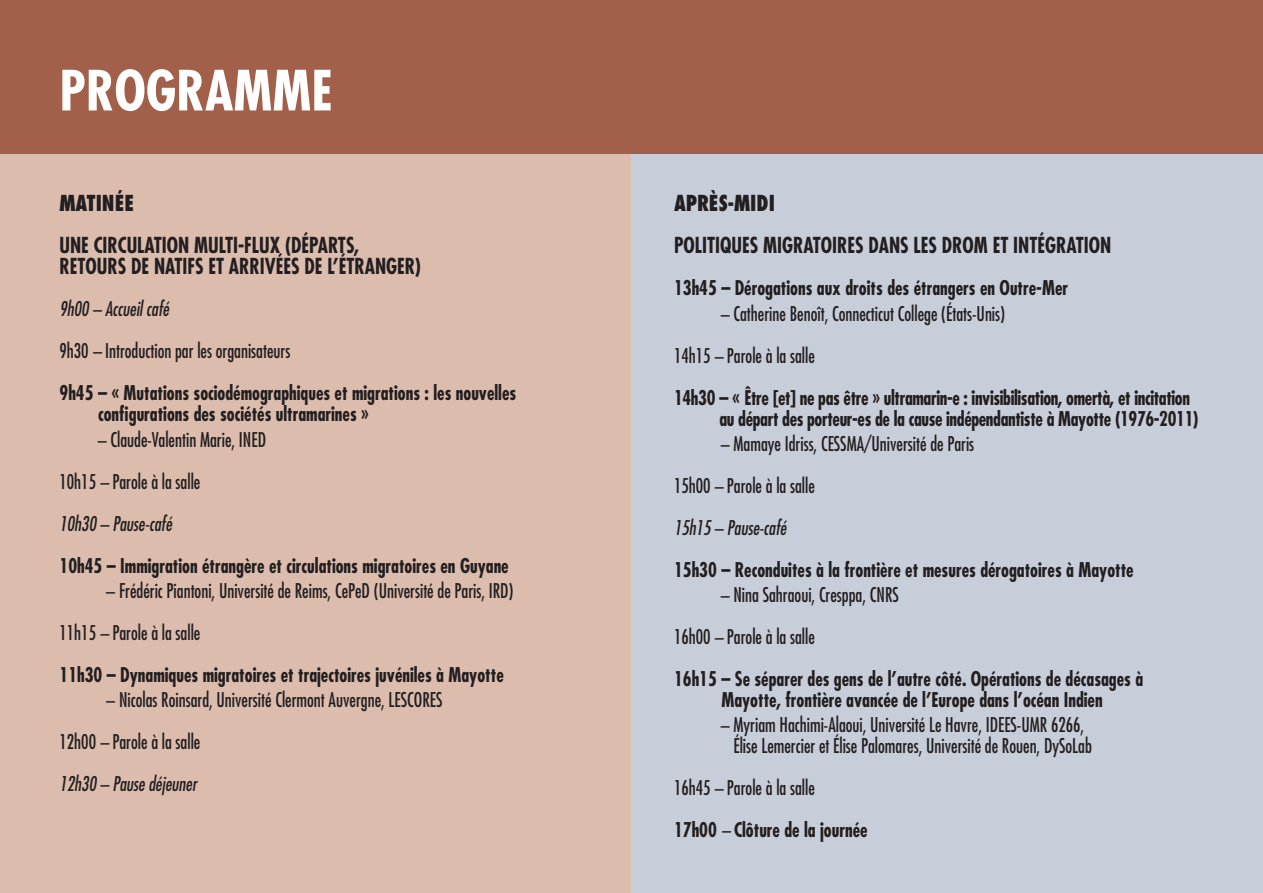
<style>
.page{position:relative;width:1263px;height:893px;background:#fff}
.page>*{position:absolute;margin:0;border:0;box-sizing:border-box;transform-origin:0 0}
.t1{font:700 condensed 54px "Futura Std";color:#fff}
.courant_JE{font:700 condensed 21.45px/21px "Futura Std";color:#231f20;scale:.91 1}
.courant_JE-2{font:800 condensed 21.45px "Futura Std";color:#231f20;scale:.91 1}
.courant_JE-3{font:condensed 19.8px/21px "Futura Std";color:#231f20;scale:.91 1}
.courant_JE-4{font:700 condensed 19.8px/21px "Futura Std";color:#231f20;scale:.91 1}
.courant_JE-5{font:700 condensed 19.8px/21px "Futura Std";letter-spacing:-.02em;color:#231f20;scale:.91 1}
.courant_JE-6{font:italic condensed 19.8px "Futura Std";color:#231f20;scale:.91 1}
.s1{font-style:italic}
.s2{font-weight:400;font-style:italic}
</style>
<div class="page">
<div style="left:0;top:0;width:631px;height:893px;background:#dbbcad"></div>
<div style="left:631px;top:131px;width:632px;height:762px;background:#c8cdda"></div>
<div style="left:0;top:0;width:1263px;height:153px;background:#a25f49"></div>
<p class="t1" style="left:60px;top:57px;width:275px">PROGRAMME</p>
<p class="courant_JE-2" style="left:60px;top:190px;width:84px">MATINÉE</p>
<p class="courant_JE" style="left:60px;top:235px;width:399px">UNE CIRCULATION MULTI-FLUX (DÉPARTS,<br>RETOURS DE NATIFS ET ARRIVÉES DE L’ÉTRANGER)</p>
<p class="courant_JE-6" style="left:60px;top:297px;width:122px">9h00 – Accueil café</p>
<p class="courant_JE-3" style="left:60px;top:340px;width:255px">9h30 <span class="s1">–</span> Introduction par les organisateurs</p>
<p class="courant_JE-4" style="left:98px;top:383px;width:461px;text-indent:-39px">9h45 – « Mutations sociodémographiques et migrations : les nouvelles configurations des sociétés ultramarines »</p>
<p class="courant_JE-3" style="left:98px;top:429px;width:186px">– Claude-Valentin Marie, INED</p>
<p class="courant_JE-3" style="left:60px;top:471px;width:156px">10h15 <span class="s1">–</span> Parole à la salle</p>
<p class="courant_JE-6" style="left:60px;top:511px;width:125px">10h30 – Pause-café</p>
<p class="courant_JE-4" style="left:60px;top:555px;width:495px">10h45 – Immigration étrangère et circulations migratoires en Guyane</p>
<p class="courant_JE-3" style="left:106px;top:580px;width:449px">– Frédéric Piantoni, Université de Reims, CePeD (Université de Paris, IRD)</p>
<p class="courant_JE-3" style="left:60px;top:622px;width:156px">11h15 <span class="s1">–</span> Parole à la salle</p>
<p class="courant_JE-4" style="left:60px;top:664px;width:490px">11h30 – Dynamiques migratoires et trajectoires juvéniles à Mayotte</p>
<p class="courant_JE-3" style="left:106px;top:689px;width:371px">– Nicolas Roinsard, Université Clermont Auvergne, LESCORES</p>
<p class="courant_JE-3" style="left:60px;top:731px;width:156px">12h00 <span class="s1">–</span> Parole à la salle</p>
<p class="courant_JE-6" style="left:60px;top:772px;width:152px">12h30 – Pause déjeuner</p>
<p class="courant_JE-2" style="left:674px;top:190px;width:112px">APRÈS-MIDI</p>
<p class="courant_JE" style="left:674px;top:235px;width:482px">POLITIQUES MIGRATOIRES DANS LES DROM ET INTÉGRATION</p>
<p class="courant_JE-4" style="left:674px;top:278px;width:435px">13h45 – Dérogations aux droits des étrangers en Outre-Mer</p>
<p class="courant_JE-3" style="left:721px;top:303px;width:314px">– Catherine Benoît, Connecticut College (États-Unis)</p>
<p class="courant_JE-3" style="left:674px;top:345px;width:156px">14h15 <span class="s1">–</span> Parole à la salle</p>
<p class="courant_JE-5" style="left:719px;top:387px;width:528px;text-indent:-46px">14h30 – « Être [et] ne pas être » ultramarin-e : invisibilisation, omertà, et incitation au départ des porteur-es de la cause indépendantiste à Mayotte (1976-2011)</p>
<p class="courant_JE-3" style="left:721px;top:433px;width:280px">– Mamaye Idriss, CESSMA/Université de Paris</p>
<p class="courant_JE-3" style="left:674px;top:475px;width:156px">15h00 <span class="s1">–</span> Parole à la salle</p>
<p class="courant_JE-6" style="left:674px;top:516px;width:125px">15h15 – Pause-café</p>
<p class="courant_JE-4" style="left:674px;top:559px;width:507px">15h30 – Reconduites à la frontière et mesures dérogatoires à Mayotte</p>
<p class="courant_JE-3" style="left:721px;top:584px;width:197px">– Nina Sahraoui, Cresppa, CNRS</p>
<p class="courant_JE-3" style="left:674px;top:626px;width:156px">16h00 <span class="s1">–</span> Parole à la salle</p>
<p class="courant_JE-4" style="left:674px;top:668px;width:517px;text-align:center">16h15 – Se séparer des gens de l’autre côté. Opérations de décasages à<br>Mayotte, frontière avancée de l’Europe dans l’océan Indien</p>
<p class="courant_JE-3" style="left:733px;top:714px;width:395px;text-indent:-13px">– Myriam Hachimi-Alaoui, Université Le Havre, IDEES-UMR 6266,<br>Élise Lemercier et Élise Palomares, Université de Rouen, DySoLab</p>
<p class="courant_JE-3" style="left:674px;top:777px;width:156px">16h45 <span class="s1">–</span> Parole à la salle</p>
<p class="courant_JE-4" style="left:674px;top:820px;width:214px">17h00 <span class="s2">–</span> Clôture de la journée</p>
</div>
